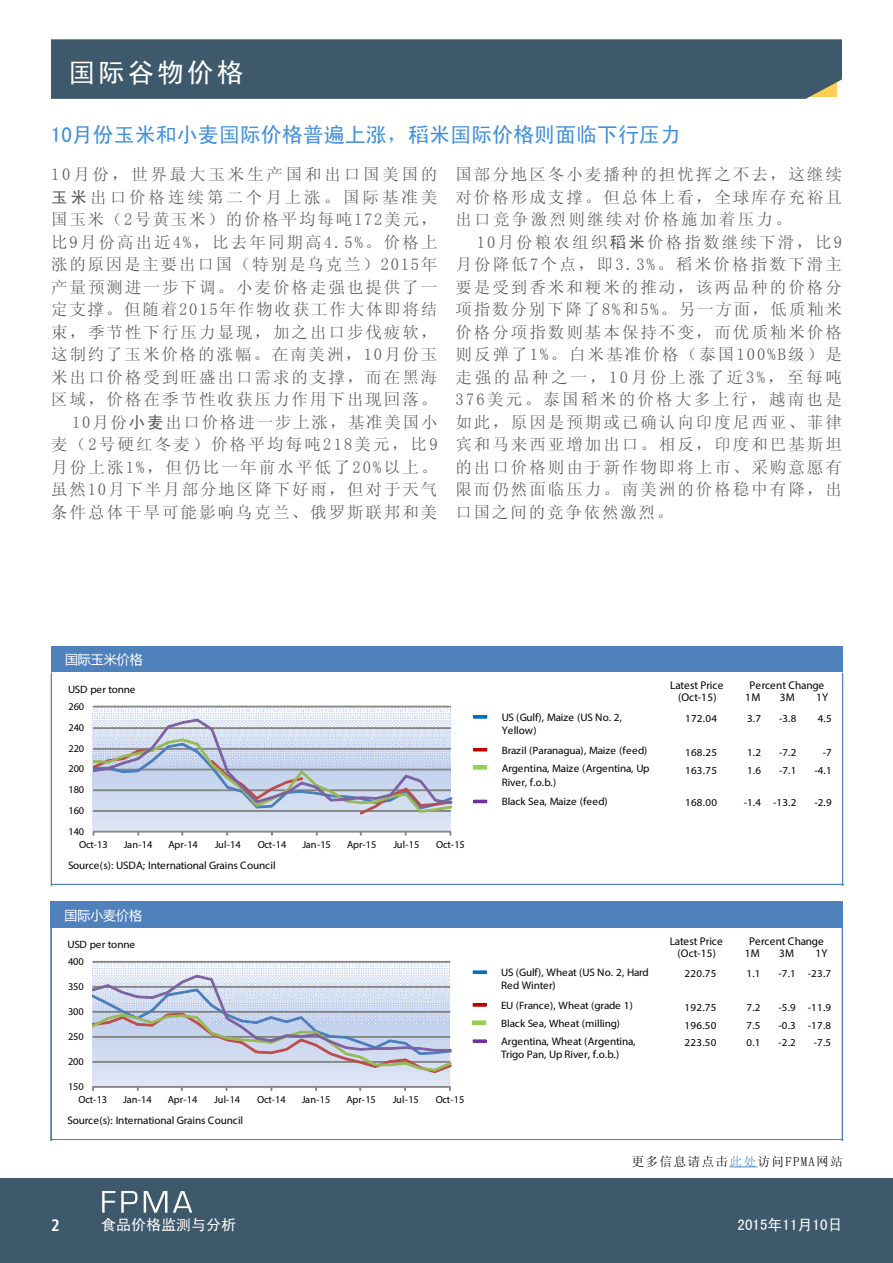
<style>
.page{position:relative;width:893px;height:1263px;background:#fff}
.page>*{position:absolute;margin:0;border:0;box-sizing:border-box;transform-origin:0 0}
.t1{font:27px "Sim Hei";letter-spacing:.1em;color:#fff}
.t2{font:21px "Sim Hei";color:#3e8ede}
.t3{font:16.5px/22.5px "Sim Sun";letter-spacing:.12em;color:#58595b;text-align:justify}
.t4{font:700 condensed 16.5px "Frutiger LT Std";color:#fff}
.t5{font:15px "Sim Hei";color:#fff}
.t6{font:12.9px "Microsoft Ya Hei";color:#fff}
.t7{font:12.75px "Sim Sun";letter-spacing:.1em;color:#000}
.t8{font:11.25px/12.1px "Myriad Pro";letter-spacing:.005em;color:#000;text-align:center}
.t9{font:11.25px "Myriad Pro";letter-spacing:-.015em;color:#000}
.t10{font:10.95px/13.4px "Myriad Pro";letter-spacing:-.015em;color:#000}
.t11{font:10.8px "Myriad Pro";letter-spacing:-.015em;color:#000}
.t12{font:10.65px/18.1px "Myriad Pro";letter-spacing:-.005em;color:#000;scale:1.05 1}
.t13{font:10.65px/17.7px "Myriad Pro";letter-spacing:-.005em;color:#000}
.t14{font:10.65px/17.7px "Myriad Pro";letter-spacing:-.005em;color:#000;text-align:justify;scale:1.04 1}
.t15{font:10.65px/18.1px "Myriad Pro";letter-spacing:.025em;color:#000;scale:1.04 1}
.t16{font:10.35px "Myriad Pro";letter-spacing:-.01em;color:#000}
.s1{font-family:"Sim Hei"}
.s2{color:#5090c5}
</style>
<div class="page">
<div style="left:0;top:1178px;width:893px;height:85px;background:#3e596c"></div>
<div style="left:51px;top:39px;width:791px;height:60px;background:#3e596c"></div>
<svg style="left:102px;top:1191px;width:13px;height:22px"></svg>
<svg style="left:121px;top:1191px;width:17px;height:22px"></svg>
<svg style="left:144px;top:1191px;width:23px;height:22px"></svg>
<svg style="left:173px;top:1191px;width:19px;height:22px"></svg>
<svg style="left:729px;top:1166px;width:29px;height:1px"></svg>
<div style="left:51px;top:646px;width:792px;height:28px;background:#4f81bd"></div>
<div style="left:51px;top:673px;width:792px;height:6px;background:#fff"></div>
<hr style="left:51px;top:673px;width:1px;height:212px;background:#4f81bd">
<hr style="left:842px;top:673px;width:1px;height:212px;background:#4f81bd">
<hr style="left:843px;top:673px;width:1px;height:212px;background:#4f81bd">
<hr style="left:52px;top:884px;width:791px;height:1px;background:#4f81bd">
<img style="left:93px;top:707px;width:357px;height:124px">
<div style="left:93px;top:706px;width:358px;height:1px;border:1px solid #868686"></div>
<div style="left:93px;top:727px;width:358px;height:2px;border:1px solid #868686"></div>
<div style="left:93px;top:748px;width:358px;height:2px;border:1px solid #868686"></div>
<div style="left:93px;top:769px;width:358px;height:1px;border:1px solid #868686"></div>
<div style="left:93px;top:789px;width:358px;height:2px;border:1px solid #868686"></div>
<div style="left:93px;top:810px;width:358px;height:2px;border:1px solid #868686"></div>
<div style="left:93px;top:831px;width:358px;height:1px;border:1px solid #868686"></div>
<svg style="left:94px;top:709px;width:358px;height:106px;background:#c5cdde"></svg>
<svg style="left:474px;top:716px;width:13px;height:2px"></svg>
<svg style="left:474px;top:748px;width:13px;height:3px"></svg>
<svg style="left:473px;top:766px;width:13px;height:3px"></svg>
<svg style="left:474px;top:800px;width:13px;height:3px"></svg>
<div style="left:51px;top:901px;width:792px;height:28px;background:#4f81bd"></div>
<div style="left:51px;top:928px;width:792px;height:6px;background:#fff"></div>
<hr style="left:50px;top:928px;width:1px;height:212px;background:#4f81bd">
<hr style="left:51px;top:928px;width:1px;height:212px;background:#4f81bd">
<hr style="left:842px;top:928px;width:1px;height:212px;background:#4f81bd">
<hr style="left:52px;top:1139px;width:791px;height:1px;background:#4f81bd">
<img style="left:92px;top:962px;width:358px;height:124px">
<div style="left:93px;top:961px;width:357px;height:2px;border:1px solid #868686"></div>
<div style="left:93px;top:1086px;width:357px;height:2px;border:1px solid #868686"></div>
<svg style="left:93px;top:975px;width:359px;height:98px;background:#c3cbdd"></svg>
<svg style="left:473px;top:971px;width:13px;height:2px"></svg>
<svg style="left:473px;top:1004px;width:13px;height:2px"></svg>
<svg style="left:473px;top:1021px;width:13px;height:3px"></svg>
<svg style="left:473px;top:1040px;width:13px;height:2px"></svg>
<h1 class="t1" style="left:68px;top:59px;width:177px">国际谷物价格</h1>
<p class="t2" style="left:51px;top:124px;width:632px">10月份玉米和小麦国际价格普遍上涨，稻米国际价格则面临下行压力</p>
<p class="t3" style="left:51px;top:163px;width:388px;text-align:right">10月份，世界最大玉米生产国和出口国美国的<span class="s1">玉米</span>出口价格连续第二个月上涨。国际基准美国玉米（2号黄玉米）的价格平均每吨172美元，比9月份高出近4%，比去年同期高4.5%。价格上涨的原因是主要出口国（特别是乌克兰）2015年产量预测进一步下调。小麦价格走强也提供了一定支撑。但随着2015年作物收获工作大体即将结束，季节性下行压力显现，加之出口步伐疲软，这制约了玉米价格的涨幅。在南美洲，10月份玉米出口价格受到旺盛出口需求的支撑，而在黑海区域，价格在季节性收获压力作用下出现回落。<br>10月份<span class="s1">小麦</span>出口价格进一步上涨，基准美国小<br>麦（2号硬红冬麦）价格平均每吨218美元，比9月份上涨1%，但仍比一年前水平低了20%以上。虽然10月下半月部分地区降下好雨，但对于天气条件总体干旱可能影响乌克兰、俄罗斯联邦和美</p>
<p class="t3" style="left:455px;top:163px;width:388px">国部分地区冬小麦播种的担忧挥之不去，这继续对价格形成支撑。但总体上看，全球库存充裕且出口竞争激烈则继续对价格施加着压力。</p>
<p class="t3" style="left:455px;top:231px;width:388px;text-indent:21px">10月份粮农组织<span class="s1">稻米</span>价格指数继续下滑，比9月份降低7个点，即3.3%。稻米价格指数下滑主要是受到香米和粳米的推动，该两品种的价格分项指数分别下降了8%和5%。另一方面，低质籼米价格分项指数则基本保持不变，而优质籼米价格则反弹了1%。白米基准价格（泰国100%B级）是走强的品种之一，10月份上涨了近3%，至每吨376美元。泰国稻米的价格大多上行，越南也是如此，原因是预期或已确认向印度尼西亚、菲律宾和马来西亚增加出口。相反，印度和巴基斯坦的出口价格则由于新作物即将上市、采购意愿有限而仍然面临压力。南美洲的价格稳中有降，出口国之间的竞争依然激烈。</p>
<p class="t6" style="left:65px;top:651px;width:79px">国际玉米价格</p>
<p class="t12" style="left:68px;top:680px;width:66px">USD per tonne</p>
<p class="t16" style="left:69px;top:700px;width:17px">260</p>
<p class="t16" style="left:69px;top:721px;width:17px">240</p>
<p class="t16" style="left:69px;top:742px;width:17px">220</p>
<p class="t16" style="left:69px;top:762px;width:17px">200</p>
<p class="t16" style="left:69px;top:783px;width:17px">180</p>
<p class="t16" style="left:69px;top:804px;width:17px">160</p>
<p class="t16" style="left:69px;top:825px;width:17px">140</p>
<p class="t16" style="left:79px;top:838px;width:30px">Oct-13</p>
<p class="t16" style="left:124px;top:838px;width:30px">Jan-14</p>
<p class="t16" style="left:168px;top:838px;width:31px">Apr-14</p>
<p class="t16" style="left:215px;top:838px;width:28px">Jul-14</p>
<p class="t16" style="left:258px;top:838px;width:30px">Oct-14</p>
<p class="t16" style="left:302px;top:838px;width:30px">Jan-15</p>
<p class="t16" style="left:347px;top:838px;width:31px">Apr-15</p>
<p class="t16" style="left:393px;top:838px;width:28px">Jul-15</p>
<p class="t16" style="left:436px;top:838px;width:30px">Oct-15</p>
<p class="t11" style="left:68px;top:858px;width:209px">Source(s): USDA; International Grains Council</p>
<p class="t6" style="left:64px;top:906px;width:79px">国际小麦价格</p>
<p class="t12" style="left:67px;top:935px;width:66px">USD per tonne</p>
<p class="t16" style="left:68px;top:955px;width:17px">400</p>
<p class="t16" style="left:68px;top:980px;width:17px">350</p>
<p class="t16" style="left:68px;top:1005px;width:17px">300</p>
<p class="t16" style="left:68px;top:1030px;width:17px">250</p>
<p class="t16" style="left:68px;top:1055px;width:17px">200</p>
<p class="t16" style="left:68px;top:1080px;width:17px">150</p>
<p class="t16" style="left:79px;top:1093px;width:30px">Oct-13</p>
<p class="t16" style="left:123px;top:1093px;width:30px">Jan-14</p>
<p class="t16" style="left:168px;top:1093px;width:31px">Apr-14</p>
<p class="t16" style="left:214px;top:1093px;width:28px">Jul-14</p>
<p class="t16" style="left:257px;top:1093px;width:30px">Oct-14</p>
<p class="t16" style="left:302px;top:1093px;width:30px">Jan-15</p>
<p class="t16" style="left:346px;top:1093px;width:31px">Apr-15</p>
<p class="t16" style="left:393px;top:1093px;width:28px">Jul-15</p>
<p class="t16" style="left:436px;top:1093px;width:30px">Oct-15</p>
<p class="t11" style="left:68px;top:1114px;width:177px">Source(s): International Grains Council</p>
<p class="t10" style="left:502px;top:710px;width:122px">US (Gulf), Maize (US No. 2,<br>Yellow)</p>
<p class="t12" style="left:502px;top:741px;width:140px">Brazil (Paranagua), Maize (feed)</p>
<p class="t10" style="left:502px;top:762px;width:149px">Argentina, Maize (Argentina, Up<br>River, f.o.b.)</p>
<p class="t12" style="left:502px;top:792px;width:102px">Black Sea, Maize (feed)</p>
<p class="t8" style="left:670px;top:679px;width:55px">Latest Price (Oct-15)</p>
<p class="t14" style="left:685px;top:709px;width:32px">172.04</p>
<p class="t15" style="left:685px;top:743px;width:32px">168.25<br>163.75</p>
<p class="t14" style="left:685px;top:794px;width:32px">168.00</p>
<p class="t9" style="left:750px;top:679px;width:76px">Percent Change</p>
<p class="t8" style="left:745px;top:691px;width:17px">1M</p>
<p class="t8" style="left:780px;top:691px;width:17px">3M</p>
<p class="t8" style="left:816px;top:691px;width:14px">1Y</p>
<p class="t13" style="left:747px;top:709px;width:16px">3.7</p>
<p class="t13" style="left:747px;top:743px;width:16px;line-height:18.1px">1.2<br>1.6</p>
<p class="t13" style="left:744px;top:794px;width:19px">-1.4</p>
<p class="t13" style="left:779px;top:709px;width:19px">-3.8</p>
<p class="t13" style="left:779px;top:743px;width:19px;line-height:18.1px">-7.2 -7.1</p>
<p class="t13" style="left:773px;top:794px;width:25px">-13.2</p>
<p class="t13" style="left:818px;top:709px;width:16px">4.5</p>
<p class="t13" style="left:814px;top:743px;width:19px;line-height:18.1px;text-align:right">-7 -4.1</p>
<p class="t13" style="left:814px;top:794px;width:19px">-2.9</p>
<p class="t10" style="left:501px;top:965px;width:149px">US (Gulf), Wheat (US No. 2, Hard<br>Red Winter)</p>
<p class="t12" style="left:501px;top:996px;width:127px">EU (France), Wheat (grade 1)<br>Black Sea, Wheat (milling)</p>
<p class="t10" style="left:501px;top:1034px;width:136px">Argentina, Wheat (Argentina,<br>Trigo Pan, Up River, f.o.b.)</p>
<p class="t8" style="left:670px;top:934px;width:55px">Latest Price (Oct-15)</p>
<p class="t14" style="left:685px;top:964px;width:32px">220.75</p>
<p class="t14" style="left:685px;top:998px;width:32px">192.75<br>196.50<br>223.50</p>
<p class="t9" style="left:749px;top:934px;width:76px">Percent Change</p>
<p class="t8" style="left:745px;top:947px;width:17px">1M</p>
<p class="t8" style="left:779px;top:947px;width:17px">3M</p>
<p class="t8" style="left:815px;top:947px;width:14px">1Y</p>
<p class="t13" style="left:746px;top:964px;width:16px">1.1</p>
<p class="t13" style="left:746px;top:998px;width:16px;text-align:justify">7.2<br>7.5<br>0.1</p>
<p class="t13" style="left:778px;top:964px;width:19px">-7.1</p>
<p class="t13" style="left:778px;top:998px;width:19px;text-align:justify">-5.9 -0.3 -2.2</p>
<p class="t13" style="left:808px;top:964px;width:25px">-23.7</p>
<p class="t13" style="left:808px;top:998px;width:25px;text-align:center">-11.9 -17.8 -7.5</p>
<p class="t7" style="left:631px;top:1155px;width:213px">更多信息请点击<span class="s2">此处</span>访问FPMA网站</p>
<p class="t4" style="left:51px;top:1215px;width:10px">2</p>
<p class="t5" style="left:101px;top:1217px;width:136px">食品价格监测与分析</p>
<p class="t5" style="left:737px;top:1217px;width:106px">2015年11月10日</p>
</div>
